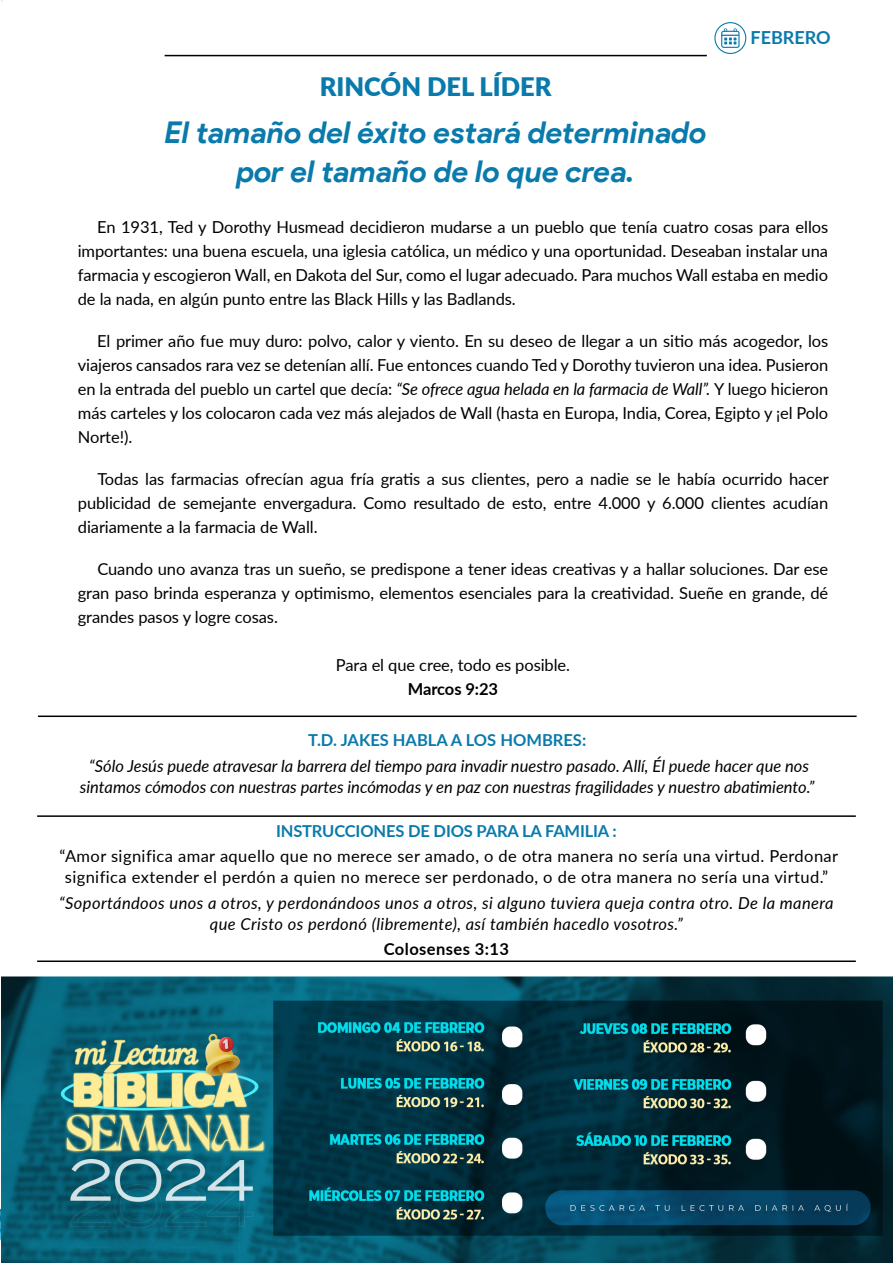
<style>
.page{position:relative;width:893px;height:1263px;background:#fff}
.page>*{position:absolute;margin:0;border:0;box-sizing:border-box;transform-origin:0 0}
.t1{font:italic 700 30px/39px "Product Sans";color:#097aab;text-align:center}
.t2{font:900 25.5px "Lato";color:#097aab}
.t3{font:700 18px "Lato";color:#097aab}
.t4{font:16.5px/24px "Lato";letter-spacing:-.005em;color:#000;text-align:justify}
.t5{font:italic 16.5px/21px "Lato";color:#000;text-align:center}
.t6{font:16.5px/21px "Lato";letter-spacing:.025em;color:#000;text-align:center}
.t7{font:italic 16.5px/21px "Lato";letter-spacing:.025em;color:#000;text-align:center}
.t8{font:700 16.5px "Lato";letter-spacing:-.01em;color:#097aab}
.t9{font:700 16.5px "Lato";letter-spacing:.025em;color:#000}
.t10{font:700 16.5px "Lato";letter-spacing:-.01em;color:#000}
.s1{font-style:italic}
</style>
<div class="page">
<img style="left:1px;top:0;width:892px;height:1263px">
<svg style="left:714px;top:22px;width:32px;height:32px"></svg>
<hr style="left:37px;top:960px;width:819px;height:2px;background:#000">
<hr style="left:165px;top:55px;width:542px;height:1px;background:#000">
<hr style="left:37px;top:815px;width:819px;height:2px;background:#000">
<hr style="left:38px;top:715px;width:818px;height:2px;background:#000">
<h2 class="t2" style="left:320px;top:67px;width:233px">RINCÓN DEL LÍDER</h2>
<p class="t3" style="left:750px;top:25px;width:82px">FEBRERO</p>
<h1 class="t1" style="left:165px;top:113px;width:543px">El tamaño del éxito estará determinado por el tamaño de lo que crea.</h1>
<p class="t4" style="left:78px;top:214px;width:752px;text-indent:19px">En 1931, Ted y Dorothy Husmead decidieron mudarse a un pueblo que tenía cuatro cosas para ellos importantes: una buena escuela, una iglesia católica, un médico y una oportunidad. Deseaban instalar una farmacia y escogieron Wall, en Dakota del Sur, como el lugar adecuado. Para muchos Wall estaba en medio de la nada, en algún punto entre las Black Hills y las Badlands.</p>
<p class="t4" style="left:78px;top:328px;width:752px;text-indent:19px">El primer año fue muy duro: polvo, calor y viento. En su deseo de llegar a un sitio más acogedor, los viajeros cansados rara vez se detenían allí. Fue entonces cuando Ted y Dorothy tuvieron una idea. Pusieron en la entrada del pueblo un cartel que decía: <span class="s1">“Se ofrece agua helada en la farmacia de Wall”.</span> Y luego hicieron más carteles y los colocaron cada vez más alejados de Wall (hasta en Europa, India, Corea, Egipto y ¡el Polo Norte!).</p>
<p class="t4" style="left:78px;top:466px;width:752px;text-indent:19px">Todas las farmacias ofrecían agua fría gratis a sus clientes, pero a nadie se le había ocurrido hacer publicidad de semejante envergadura. Como resultado de esto, entre 4.000 y 6.000 clientes acudían diariamente a la farmacia de Wall.</p>
<p class="t4" style="left:78px;top:556px;width:752px;text-indent:20px">Cuando uno avanza tras un sueño, se predispone a tener ideas creativas y a hallar soluciones. Dar ese gran paso brinda esperanza y optimismo, elementos esenciales para la creatividad. Sueñe en grande, dé grandes pasos y logre cosas.</p>
<p class="t4" style="left:336px;top:652px;width:236px">Para el que cree, todo es posible.</p>
<p class="t10" style="left:408px;top:677px;width:92px">Marcos 9:23</p>
<p class="t8" style="left:308px;top:728px;width:279px">T.D. JAKES HABLA A LOS HOMBRES:</p>
<p class="t5" style="left:80px;top:754px;width:736px">“Sólo Jesús puede atravesar la barrera del tiempo para invadir nuestro pasado. Allí, Él puede hacer que nos sintamos cómodos con nuestras partes incómodas y en paz con nuestras fragilidades y nuestro abatimiento.”</p>
<p class="t8" style="left:276px;top:819px;width:342px">INSTRUCCIONES DE DIOS PARA LA FAMILIA :</p>
<p class="t6" style="left:60px;top:845px;width:780px">“Amor significa amar aquello que no merece ser amado, o de otra manera no sería una virtud. Perdonar significa extender el perdón a quien no merece ser perdonado, o de otra manera no sería una virtud.”</p>
<p class="t7" style="left:59px;top:891px;width:776px">“Soportándoos unos a otros, y perdonándoos unos a otros, si alguno tuviera queja contra otro. De la manera que Cristo os perdonó (libremente), así también hacedlo vosotros.”</p>
<p class="t9" style="left:384px;top:937px;width:127px">Colosenses 3:13</p>
</div>
